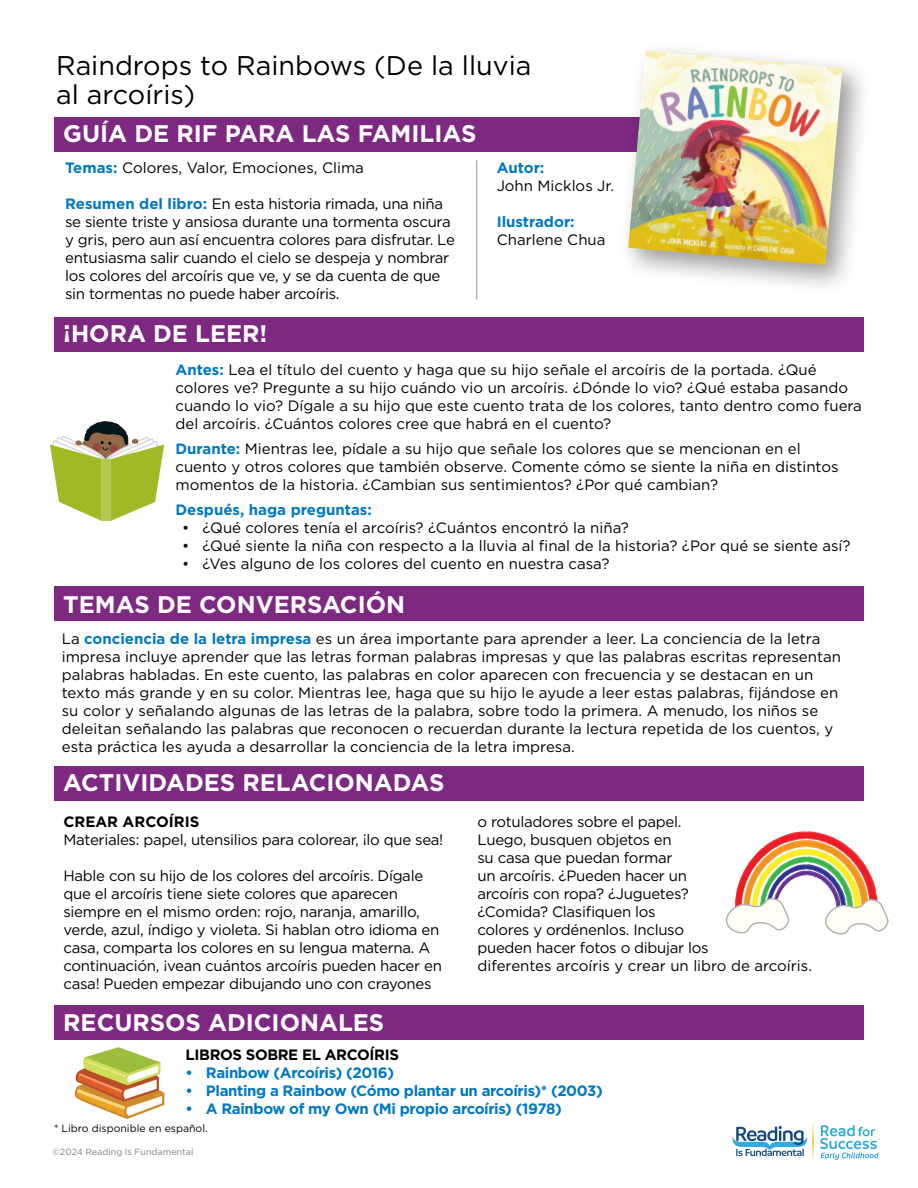
<style>
.page{position:relative;width:918px;height:1188px;background:#fff}
.page>*{position:absolute;margin:0;border:0;box-sizing:border-box;transform-origin:0 0}
.t1{font:27px "Gotham";color:#000}
.t2{font:700 24px "Gotham";color:#fff}
.t3{font:15px/18px "Gotham";color:#000}
.t4{font:15px/18px "Gotham";letter-spacing:-.02em;color:#000}
.t5{font:700 15px "Gotham";letter-spacing:-.025em;color:#0079c2}
.t6{font:15px "Gotham";color:#000101}
.t7{font:700 15px "Gotham";color:#0079c2}
.t8{font:700 15px "Gotham";letter-spacing:-.025em;color:#000101}
.t9{font:700 15px "Gotham";color:#000}
.t10{font:10.5px "Gotham";color:#000}
.t11{font:9px "Gotham";color:#808285}
.s1{font-weight:700;color:#0079c2}
</style>
<div class="page">
<svg style="left:50px;top:421px;width:114px;height:100px"></svg>
<div style="left:54px;top:117px;width:627px;height:35px;background:#7d2881"></div>
<div style="left:54px;top:317px;width:810px;height:34px;background:#7d2881"></div>
<div style="left:54px;top:766px;width:810px;height:35px;background:#7d2881"></div>
<div style="left:54px;top:586px;width:810px;height:35px;background:#7d2881"></div>
<div style="left:54px;top:1005px;width:810px;height:35px;background:#7d2881"></div>
<svg style="left:74px;top:1047px;width:91px;height:72px"></svg>
<div style="left:618px;top:40px;width:255px;height:255px;background:#000;opacity:.4"></div>
<img style="left:628px;top:51px;width:214px;height:214px">
<hr style="left:476px;top:161px;width:1px;height:138px;background:#000">
<svg style="left:725px;top:831px;width:164px;height:104px"></svg>
<img style="left:813px;top:1123px;width:1px;height:37px">
<svg style="left:732px;top:1126px;width:75px;height:30px"></svg>
<svg style="left:820px;top:1125px;width:59px;height:35px"></svg>
<p class="t1" style="left:56px;top:49px;width:477px">Raindrops to Rainbows (De la lluvia</p>
<p class="t1" style="left:56px;top:77px;width:141px">al arcoíris)</p>
<p class="t2" style="left:63px;top:118px;width:415px">GUÍA DE RIF PARA LAS FAMILIAS</p>
<p class="t6" style="left:65px;top:158px;width:300px"><span class="s1">Temas:</span> Colores, Valor, Emociones, Clima</p>
<p class="t4" style="left:65px;top:194px;width:391px"><span class="s1">Resumen del libro:</span> En esta historia rimada, una niña se siente triste y ansiosa durante una tormenta oscura y gris, pero aun así encuentra colores para disfrutar. Le entusiasma salir cuando el cielo se despeja y nombrar los colores del arcoíris que ve, y se da cuenta de que sin tormentas no puede haber arcoíris.</p>
<p class="t2" style="left:63px;top:317px;width:206px">¡HORA DE LEER!</p>
<p class="t5" style="left:497px;top:158px;width:49px">Autor:</p>
<p class="t3" style="left:497px;top:176px;width:119px">John Micklos Jr.</p>
<p class="t7" style="left:497px;top:212px;width:80px">Ilustrador:</p>
<p class="t3" style="left:497px;top:230px;width:110px">Charlene Chua</p>
<p class="t3" style="left:176px;top:361px;width:688px"><span class="s1">Antes:</span> Lea el título del cuento y haga que su hijo señale el arcoíris de la portada. ¿Qué colores ve? Pregunte a su hijo cuándo vio un arcoíris. ¿Dónde lo vio? ¿Qué estaba pasando cuando lo vio? Dígale a su hijo que este cuento trata de los colores, tanto dentro como fuera del arcoíris. ¿Cuántos colores cree que habrá en el cuento?</p>
<p class="t3" style="left:176px;top:439px;width:665px"><span class="s1">Durante:</span> Mientras lee, pídale a su hijo que señale los colores que se mencionan en el cuento y otros colores que también observe. Comente cómo se siente la niña en distintos momentos de la historia. ¿Cambian sus sentimientos? ¿Por qué cambian?</p>
<p class="t7" style="left:176px;top:499px;width:198px">Después, haga preguntas:</p>
<p class="t3" style="left:182px;top:518px;width:448px">• ¿Qué colores tenía el arcoíris? ¿Cuántos encontró la niña?</p>
<p class="t3" style="left:182px;top:536px;width:670px">• ¿Qué siente la niña con respecto a la lluvia al final de la historia? ¿Por qué se siente así?</p>
<p class="t3" style="left:182px;top:554px;width:429px">• ¿Ves alguno de los colores del cuento en nuestra casa?</p>
<p class="t2" style="left:63px;top:588px;width:343px">TEMAS DE CONVERSACIÓN</p>
<p class="t3" style="left:62px;top:630px;width:781px">La <span class="s1">conciencia de la letra impresa</span> es un área importante para aprender a leer. La conciencia de la letra impresa incluye aprender que las letras forman palabras impresas y que las palabras escritas representan palabras habladas. En este cuento, las palabras en color aparecen con frecuencia y se destacan en un texto más grande y en su color. Mientras lee, haga que su hijo le ayude a leer estas palabras, fijándose en su color y señalando algunas de las letras de la palabra, sobre todo la primera. A menudo, los niños se deleitan señalando las palabras que reconocen o recuerdan durante la lectura repetida de los cuentos, y esta práctica les ayuda a desarrollar la conciencia de la letra impresa.</p>
<p class="t2" style="left:63px;top:767px;width:383px">ACTIVIDADES RELACIONADAS</p>
<p class="t9" style="left:63px;top:812px;width:137px">CREAR ARCOÍRIS</p>
<p class="t4" style="left:63px;top:831px;width:381px">Materiales: papel, utensilios para colorear, ¡lo que sea!</p>
<p class="t4" style="left:63px;top:867px;width:380px">Hable con su hijo de los colores del arcoíris. Dígale que el arcoíris tiene siete colores que aparecen siempre en el mismo orden: rojo, naranja, amarillo, verde, azul, índigo y violeta. Si hablan otro idioma en casa, comparta los colores en su lengua materna. A continuación, ¡vean cuántos arcoíris pueden hacer en casa! Pueden empezar dibujando uno con crayones</p>
<p class="t2" style="left:63px;top:1007px;width:323px">RECURSOS ADICIONALES</p>
<p class="t4" style="left:477px;top:813px;width:213px">o rotuladores sobre el papel.<br>Luego, busquen objetos en su casa que puedan formar un arcoíris. ¿Pueden hacer un arcoíris con ropa? ¿Juguetes?</p>
<p class="t4" style="left:477px;top:903px;width:336px">¿Comida? Clasifiquen los<br>colores y ordénenlos. Incluso<br>pueden hacer fotos o dibujar los<br>diferentes arcoíris y crear un libro de arcoíris.</p>
<p class="t8" style="left:186px;top:1045px;width:215px">LIBROS SOBRE EL ARCOÍRIS</p>
<p class="t5" style="left:186px;top:1063px;width:210px">• Rainbow (Arcoíris) (2016)</p>
<p class="t5" style="left:186px;top:1081px;width:419px">• Planting a Rainbow (Cómo plantar un arcoíris)* (2003)</p>
<p class="t5" style="left:186px;top:1099px;width:378px">• A Rainbow of my Own (Mi propio arcoíris) (1978)</p>
<p class="t10" style="left:54px;top:1122px;width:155px">* Libro disponible en español.</p>
<p class="t11" style="left:52px;top:1146px;width:142px">©2024 Reading Is Fundamental</p>
</div>
